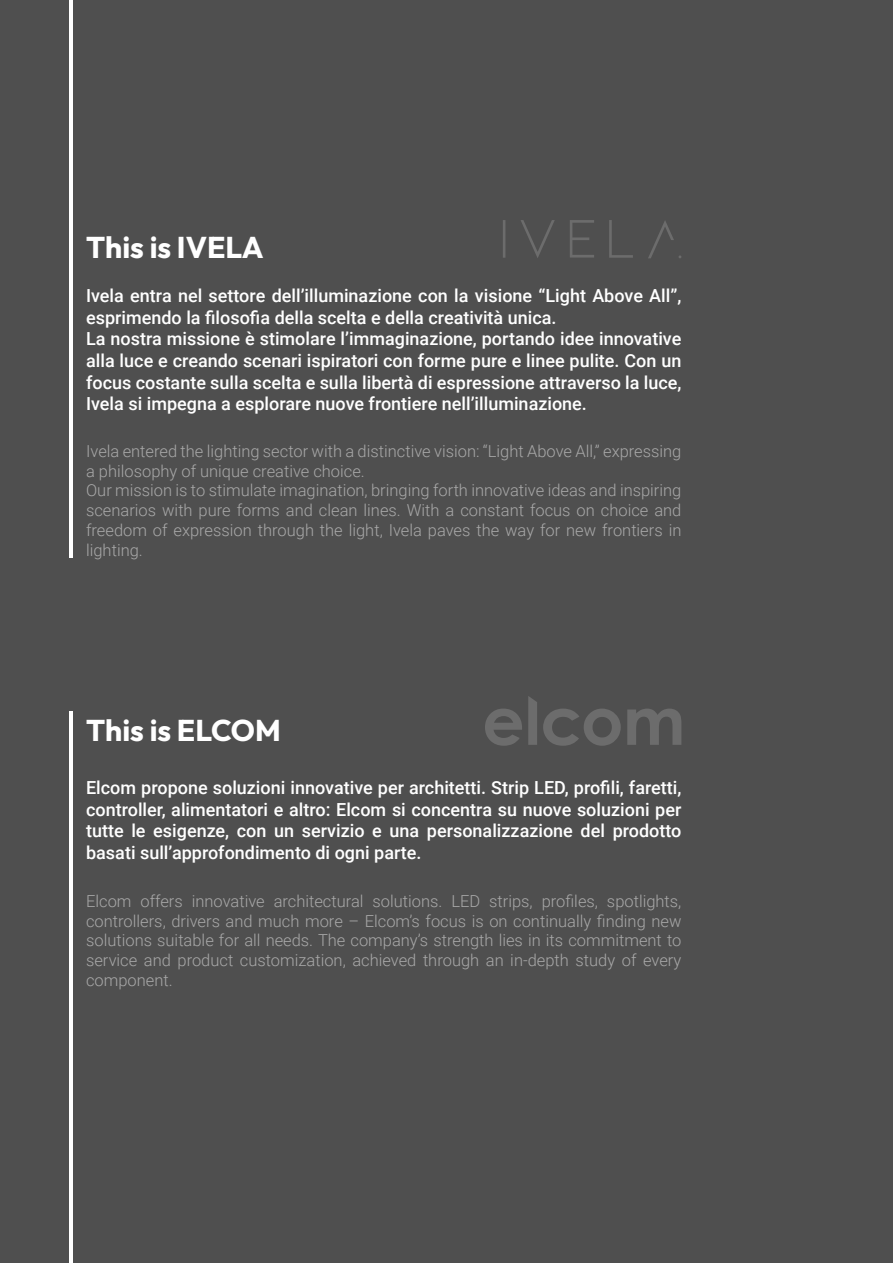
<style>
.page{position:relative;width:893px;height:1263px;background:#4f4f4f}
.page>*{position:absolute;margin:0;border:0;box-sizing:border-box;transform-origin:0 0}
.t1{font:100 30px "Outfit";color:#fff}
.t2{font:500 18px/21.6px "Roboto";color:#fff}
.t3{font:300 16.5px/19.8px "Roboto";color:#a8a8a8}
</style>
<div class="page">
<hr style="left:69px;top:711px;width:3px;height:552px;background:#fff">
<svg style="left:485px;top:708px;width:37px;height:38px"></svg>
<svg style="left:528px;top:696px;width:9px;height:49px"></svg>
<svg style="left:543px;top:708px;width:78px;height:38px"></svg>
<svg style="left:627px;top:708px;width:54px;height:37px"></svg>
<svg style="left:503px;top:220px;width:178px;height:38px"></svg>
<hr style="left:69px;top:0;width:3px;height:558px;background:#fff">
<h1 class="t1" style="left:86px;top:231px;width:179px">This is IVELA</h1>
<p class="t2" style="left:86px;top:284px;width:597px">Ivela entra nel settore dell’illuminazione con la visione “Light Above All”, esprimendo la filosofia della scelta e della creatività unica.<br>La nostra missione è stimolare l’immaginazione, portando idee innovative alla luce e creando scenari ispiratori con forme pure e linee pulite. Con un focus costante sulla scelta e sulla libertà di espressione attraverso la luce, Ivela si impegna a esplorare nuove frontiere nell’illuminazione.</p>
<p class="t3" style="left:86px;top:440px;width:597px">Ivela entered the lighting sector with a distinctive vision: “Light Above All,” expressing a philosophy of unique creative choice.<br>Our mission is to stimulate imagination, bringing forth innovative ideas and inspiring scenarios with pure forms and clean lines. With a constant focus on choice and freedom of expression through the light, Ivela paves the way for new frontiers in lighting.</p>
<h1 class="t1" style="left:86px;top:713px;width:196px">This is ELCOM</h1>
<p class="t2" style="left:86px;top:776px;width:597px;text-align:justify">Elcom propone soluzioni innovative per architetti. Strip LED, profili, faretti, controller, alimentatori e altro: Elcom si concentra su nuove soluzioni per tutte le esigenze, con un servizio e una personalizzazione del prodotto basati sull’approfondimento di ogni parte.</p>
<p class="t3" style="left:86px;top:890px;width:597px;text-align:justify">Elcom offers innovative architectural solutions. LED strips, profiles, spotlights, controllers, drivers and much more – Elcom’s focus is on continually finding new solutions suitable for all needs. The company’s strength lies in its commitment to service and product customization, achieved through an in-depth study of every component.</p>
</div>
